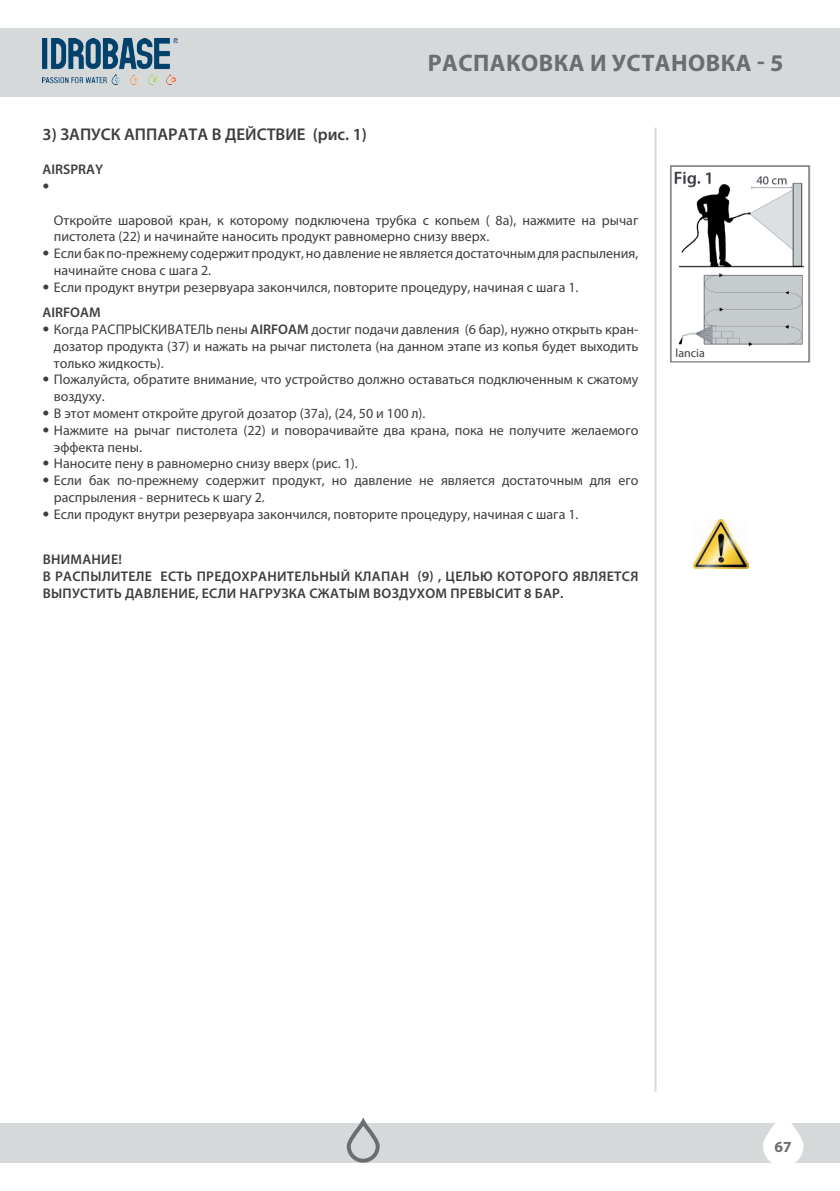
<style>
.page{position:relative;width:840px;height:1191px;background:#fff}
.page>*{position:absolute;margin:0;border:0;box-sizing:border-box;transform-origin:0 0}
.t1{font:700 24px "Myriad Pro";letter-spacing:.02em;color:#6c6d70}
.t2{font:600 17px "Myriad Pro";color:#3e3e3f}
.t3{font:700 15.4px "Myriad Pro";color:#6c6d70}
.t4{font:14px/16.8px "Myriad Pro";color:#3e3e3f}
.t5{font:600 14px/16.8px "Myriad Pro";letter-spacing:.02em;color:#3e3e3f}
.t6{font:600 14px "Myriad Pro";color:#3e3e3f}
.t7{font:condensed 14px "Helvetica Neue LT Std";color:#3e3e3f}
.t8{font:12px "Myriad Pro";color:#3e3e3f}
.s1{font-family:"Helvetica Neue LT Std";font-stretch:condensed}
.s2{font-weight:600}
</style>
<div class="page">
<div style="left:0;top:1123px;width:839px;height:39px;background:#d6d9da"></div>
<div style="left:0;top:28px;width:839px;height:68px;background:#d6d9da"></div>
<svg style="left:762px;top:1123px;width:41px;height:40px"></svg>
<svg style="left:346px;top:1117px;width:33px;height:45px"></svg>
<hr style="left:654px;top:128px;width:2px;height:963px;background:#d6d9da">
<img style="left:693px;top:520px;width:55px;height:48px">
<img style="left:670px;top:165px;width:139px;height:198px">
<img style="left:43px;top:38px;width:135px;height:46px">
<h1 class="t1" style="left:427px;top:48px;width:357px">РАСПАКОВКА И УСТАНОВКА - 5</h1>
<p class="t2" style="left:43px;top:124px;width:326px">3) ЗАПУСК АППАРАТА В ДЕЙСТВИЕ (рис. 1)</p>
<p class="t6" style="left:43px;top:161px;width:62px">AIRSPRAY</p>
<p class="t7" style="left:43px;top:178px;width:8px">•</p>
<p class="t4" style="left:54px;top:211px;width:585px">Откройте шаровой кран, к которому подключена трубка с копьем ( 8а), нажмите на рычаг пистолета (22) и начинайте наносить продукт равномерно снизу вверх.</p>
<p class="t4" style="left:54px;top:245px;width:585px;text-indent:-11px"><span class="s1">•</span> Если бак по-прежнему содержит продукт, но давление не является достаточным для распыления, начинайте снова с шага 2.</p>
<p class="t4" style="left:43px;top:274px;width:537px;line-height:25.2px"><span class="s1">•</span> Если продукт внутри резервуара закончился, повторите процедуру, начиная с шага 1.<br><span class="s2">AIRFOAM</span></p>
<p class="t4" style="left:54px;top:321px;width:585px;text-align:justify;text-indent:-11px"><span class="s1">•</span> Когда РАСПРЫСКИВАТЕЛЬ пены <span class="s2">AIRFOAM</span> достиг подачи давления (6 бар), нужно открыть кран&shy;дозатор продукта (37) и нажать на рычаг пистолета (на данном этапе из копья будет выходить только жидкость).</p>
<p class="t4" style="left:54px;top:371px;width:585px;text-indent:-11px"><span class="s1">•</span> Пожалуйста, обратите внимание, что устройство должно оставаться подключенным к сжатому воздуху.</p>
<p class="t4" style="left:43px;top:405px;width:384px"><span class="s1">•</span> В этот момент откройте другой дозатор (37а), (24, 50 и 100 л).</p>
<p class="t4" style="left:54px;top:421px;width:585px;text-indent:-11px"><span class="s1">•</span> Нажмите на рычаг пистолета (22) и поворачивайте два крана, пока не получите желаемого эффекта пены.</p>
<p class="t4" style="left:43px;top:455px;width:316px"><span class="s1">•</span> Наносите пену в равномерно снизу вверх (рис. 1).</p>
<p class="t4" style="left:54px;top:472px;width:585px;text-indent:-11px"><span class="s1">•</span> Если бак по-прежнему содержит продукт, но давление не является достаточным для его распрыления - вернитесь к шагу 2.</p>
<p class="t4" style="left:43px;top:505px;width:537px"><span class="s1">•</span> Если продукт внутри резервуара закончился, повторите процедуру, начиная с шага 1.</p>
<p class="t5" style="left:43px;top:550px;width:597px">ВНИМАНИЕ!<br>В РАСПЫЛИТЕЛЕ ЕСТЬ ПРЕДОХРАНИТЕЛЬНЫЙ КЛАПАН (9) , ЦЕЛЬЮ КОТОРОГО ЯВЛЯЕТСЯ<br>ВЫПУСТИТЬ ДАВЛЕНИЕ, ЕСЛИ НАГРУЗКА СЖАТЫМ ВОЗДУХОМ ПРЕВЫСИТ 8 бар</p>
<p class="t5" style="left:560px;top:584px;width:5px">.</p>
<p class="t8" style="left:675px;top:346px;width:31px">lancia</p>
<p class="t3" style="left:774px;top:1136px;width:19px">67</p>
</div>
